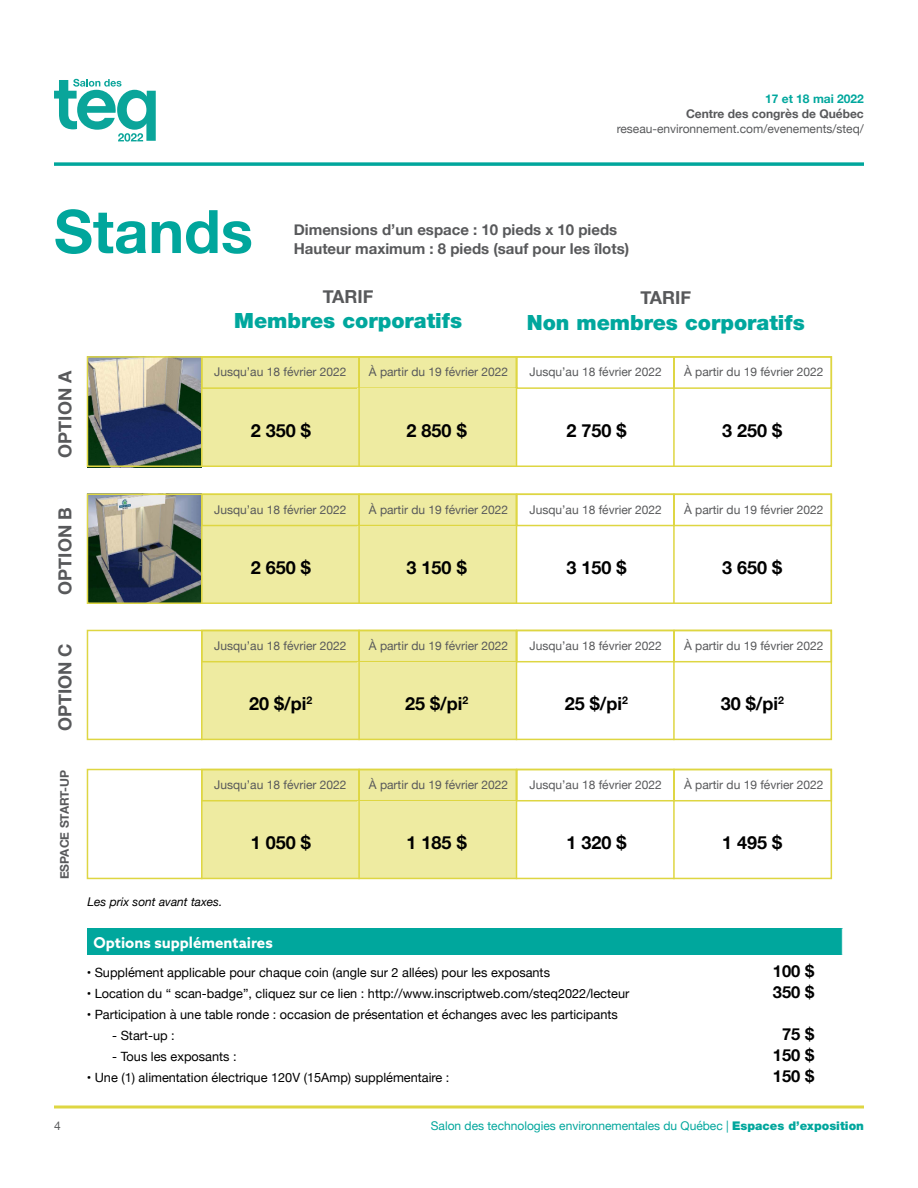
<style>
.page{position:relative;width:918px;height:1188px;background:#fff}
.page>*{position:absolute;margin:0;border:0;box-sizing:border-box;transform-origin:0 0}
.t1{font:700 60px "Helvetica Neue";color:#00a69c}
.t2{font:900 21px "Helvetica Neue";color:#00a79d}
.t3{font:700 18px "Helvetica Neue";color:#000}
.t4{font:700 18px "Helvetica Neue";color:#58595b}
.t5{font:700 16.5px "Helvetica Neue";color:#000}
.t6{font:700 15px/19.5px "Helvetica Neue";color:#58595b}
.t7{font:700 15px "Azo Sans";color:#fff}
.t8{font:12.75px "Helvetica Neue";color:#000}
.t9{font:12px "Helvetica Neue";color:#58595b}
.t10{font:12px "Helvetica Neue";color:#00a69c}
.t11{font:700 12px "Helvetica Neue";color:#58595b}
.t12{font:italic 12px "Helvetica Neue";color:#000}
.t13{font:700 12px "Helvetica Neue";color:#00a79d}
.s1{font-weight:900}
</style>
<div class="page">
<hr style="left:54px;top:1106px;width:810px;height:2px;background:#ded642">
<svg style="left:54px;top:79px;width:102px;height:63px"></svg>
<div style="left:87px;top:928px;width:755px;height:27px;background:#00a79d"></div>
<svg style="left:842px;top:928px;width:1px;height:27px"></svg>
<hr style="left:54px;top:163px;width:810px;height:3px;background:#00a69c">
<div style="left:202px;top:801px;width:158px;height:78px;background:#eeeba1"></div>
<div style="left:201px;top:769px;width:159px;height:32px;background:#eeeba1;border:2px solid #ded642"></div>
<div style="left:358px;top:769px;width:159px;height:32px;background:#eeeba1;border:2px solid #ded642"></div>
<div style="left:516px;top:769px;width:159px;height:32px;border:2px solid #ded642"></div>
<div style="left:673px;top:769px;width:159px;height:32px;border:2px solid #ded642"></div>
<div style="left:358px;top:801px;width:158px;height:78px;background:#eeeba1"></div>
<hr style="left:358px;top:769px;width:2px;height:110px;background:#ded642">
<hr style="left:516px;top:769px;width:1px;height:110px;background:#ded642">
<hr style="left:673px;top:769px;width:2px;height:110px;background:#ded642">
<hr style="left:201px;top:769px;width:2px;height:110px;background:#ded642">
<div style="left:87px;top:769px;width:745px;height:110px;border:2px solid #ded642"></div>
<img style="left:90px;top:497px;width:111px;height:104px">
<div style="left:202px;top:526px;width:158px;height:78px;background:#eeeba1"></div>
<div style="left:201px;top:494px;width:159px;height:32px;background:#eeeba1;border:2px solid #ded642"></div>
<div style="left:358px;top:494px;width:159px;height:32px;background:#eeeba1;border:2px solid #ded642"></div>
<div style="left:516px;top:494px;width:159px;height:32px;border:2px solid #ded642"></div>
<div style="left:673px;top:494px;width:159px;height:32px;border:2px solid #ded642"></div>
<div style="left:358px;top:526px;width:158px;height:78px;background:#eeeba1"></div>
<hr style="left:358px;top:494px;width:2px;height:110px;background:#ded642">
<hr style="left:516px;top:494px;width:1px;height:110px;background:#ded642">
<hr style="left:673px;top:494px;width:2px;height:110px;background:#ded642">
<hr style="left:201px;top:494px;width:2px;height:110px;background:#ded642">
<div style="left:87px;top:494px;width:745px;height:110px;border:2px solid #ded642"></div>
<img style="left:90px;top:359px;width:111px;height:105px">
<div style="left:202px;top:389px;width:158px;height:78px;background:#eeeba1"></div>
<div style="left:201px;top:356px;width:159px;height:33px;background:#eeeba1;border:2px solid #ded642"></div>
<div style="left:358px;top:356px;width:159px;height:33px;background:#eeeba1;border:2px solid #ded642"></div>
<div style="left:516px;top:356px;width:159px;height:33px;border:2px solid #ded642"></div>
<div style="left:673px;top:356px;width:159px;height:33px;border:2px solid #ded642"></div>
<div style="left:358px;top:389px;width:158px;height:78px;background:#eeeba1"></div>
<hr style="left:358px;top:357px;width:2px;height:110px;background:#ded642">
<hr style="left:516px;top:357px;width:1px;height:110px;background:#ded642">
<hr style="left:673px;top:357px;width:2px;height:110px;background:#ded642">
<hr style="left:201px;top:357px;width:2px;height:110px;background:#ded642">
<div style="left:87px;top:356px;width:745px;height:111px;border:2px solid #ded642"></div>
<div style="left:202px;top:662px;width:158px;height:78px;background:#eeeba1"></div>
<div style="left:201px;top:630px;width:159px;height:32px;background:#eeeba1;border:2px solid #ded642"></div>
<div style="left:358px;top:630px;width:159px;height:32px;background:#eeeba1;border:2px solid #ded642"></div>
<div style="left:516px;top:630px;width:159px;height:32px;border:2px solid #ded642"></div>
<div style="left:673px;top:630px;width:159px;height:32px;border:2px solid #ded642"></div>
<div style="left:358px;top:662px;width:158px;height:78px;background:#eeeba1"></div>
<hr style="left:358px;top:630px;width:2px;height:110px;background:#ded642">
<hr style="left:516px;top:630px;width:1px;height:110px;background:#ded642">
<hr style="left:673px;top:630px;width:2px;height:110px;background:#ded642">
<hr style="left:201px;top:630px;width:2px;height:110px;background:#ded642">
<div style="left:87px;top:630px;width:745px;height:110px;border:2px solid #ded642"></div>
<h1 class="t1" style="left:54px;top:185px;width:200px">Stands</h1>
<p class="t13" style="left:765px;top:89px;width:100px">17 et 18 mai 2022</p>
<p class="t11" style="left:686px;top:104px;width:179px">Centre des congrès de Québec</p>
<p class="t9" style="left:617px;top:120px;width:249px">reseau-environnement.com/evenements/steq/</p>
<p class="t6" style="left:294px;top:220px;width:337px">Dimensions d’un espace : 10 pieds x 10 pieds<br>Hauteur maximum : 8 pieds (sauf pour les îlots)</p>
<h3 class="t4" style="left:51px;top:458px;width:89px;rotate:-90deg">OPTION A</h3>
<h3 class="t4" style="left:323px;top:282px;width:52px">TARIF</h3>
<h2 class="t2" style="left:234px;top:308px;width:229px">Membres corporatifs</h2>
<h3 class="t4" style="left:640px;top:284px;width:52px">TARIF</h3>
<h2 class="t2" style="left:527px;top:310px;width:280px">Non membres corporatifs</h2>
<p class="t9" style="left:214px;top:363px;width:134px">Jusqu’au 18 février 2022</p>
<p class="t9" style="left:369px;top:363px;width:141px">À partir du 19 février 2022</p>
<p class="t9" style="left:530px;top:363px;width:134px">Jusqu’au 18 février 2022</p>
<p class="t9" style="left:684px;top:363px;width:141px">À partir du 19 février 2022</p>
<h3 class="t3" style="left:251px;top:416px;width:62px">2 350 $</h3>
<h3 class="t3" style="left:407px;top:416px;width:62px">2 850 $</h3>
<h3 class="t3" style="left:566px;top:416px;width:62px">2 750 $</h3>
<h3 class="t3" style="left:722px;top:416px;width:62px">3 250 $</h3>
<h3 class="t4" style="left:51px;top:595px;width:89px;rotate:-90deg">OPTION B</h3>
<p class="t9" style="left:214px;top:501px;width:134px">Jusqu’au 18 février 2022</p>
<p class="t9" style="left:369px;top:501px;width:141px">À partir du 19 février 2022</p>
<p class="t9" style="left:530px;top:501px;width:134px">Jusqu’au 18 février 2022</p>
<p class="t9" style="left:684px;top:501px;width:141px">À partir du 19 février 2022</p>
<h3 class="t3" style="left:251px;top:553px;width:62px">2 650 $</h3>
<h3 class="t3" style="left:407px;top:553px;width:62px">3 150 $</h3>
<h3 class="t3" style="left:566px;top:553px;width:62px">3 150 $</h3>
<h3 class="t3" style="left:722px;top:553px;width:62px">3 650 $</h3>
<h3 class="t4" style="left:51px;top:731px;width:90px;rotate:-90deg">OPTION C</h3>
<p class="t9" style="left:214px;top:637px;width:134px">Jusqu’au 18 février 2022</p>
<p class="t9" style="left:369px;top:637px;width:141px">À partir du 19 février 2022</p>
<p class="t9" style="left:530px;top:637px;width:134px">Jusqu’au 18 février 2022</p>
<p class="t9" style="left:684px;top:637px;width:141px">À partir du 19 février 2022</p>
<h3 class="t3" style="left:249px;top:690px;width:65px">20 $/pi<sup>2</sup></h3>
<h3 class="t3" style="left:405px;top:690px;width:65px">25 $/pi<sup>2</sup></h3>
<h3 class="t3" style="left:565px;top:690px;width:65px">25 $/pi<sup>2</sup></h3>
<h3 class="t3" style="left:721px;top:690px;width:65px">30 $/pi<sup>2</sup></h3>
<p class="t11" style="left:55px;top:879px;width:111px;rotate:-90deg">ESPACE START-UP</p>
<p class="t9" style="left:214px;top:776px;width:134px">Jusqu’au 18 février 2022</p>
<p class="t9" style="left:369px;top:776px;width:141px">À partir du 19 février 2022</p>
<p class="t9" style="left:530px;top:776px;width:134px">Jusqu’au 18 février 2022</p>
<p class="t9" style="left:684px;top:776px;width:141px">À partir du 19 février 2022</p>
<p class="t12" style="left:87px;top:893px;width:136px">Les prix sont avant taxes.</p>
<h3 class="t3" style="left:251px;top:829px;width:62px">1 050 $</h3>
<h3 class="t3" style="left:407px;top:829px;width:62px">1 185 $</h3>
<h3 class="t3" style="left:566px;top:829px;width:62px">1 320 $</h3>
<h3 class="t3" style="left:722px;top:829px;width:62px">1 495 $</h3>
<p class="t7" style="left:93px;top:932px;width:181px">Options supplémentaires</p>
<p class="t8" style="left:87px;top:963px;width:465px">• Supplément applicable pour chaque coin (angle sur 2 allées) pour les exposants</p>
<h3 class="t5" style="left:773px;top:958px;width:43px">100 $</h3>
<p class="t8" style="left:87px;top:984px;width:544px">• Location du “ scan-badge”, cliquez sur ce lien : http://www.inscriptweb.com/steq2022/lecteur</p>
<h3 class="t5" style="left:773px;top:979px;width:43px">350 $</h3>
<p class="t8" style="left:87px;top:1005px;width:533px">• Participation à une table ronde : occasion de présentation et échanges avec les participants</p>
<p class="t8" style="left:112px;top:1026px;width:64px">- Start-up :</p>
<h3 class="t5" style="left:782px;top:1021px;width:34px">75 $</h3>
<p class="t8" style="left:112px;top:1047px;width:126px">- Tous les exposants :</p>
<h3 class="t5" style="left:773px;top:1042px;width:43px">150 $</h3>
<p class="t8" style="left:87px;top:1068px;width:364px">• Une (1) alimentation électrique 120V (15Amp) supplémentaire :</p>
<h3 class="t5" style="left:773px;top:1063px;width:43px">150 $</h3>
<p class="t9" style="left:54px;top:1117px;width:8px">4</p>
<p class="t10" style="left:431px;top:1117px;width:435px">Salon des technologies environnementales du Québec | <span class="s1">Espaces d’exposition</span></p>
</div>
